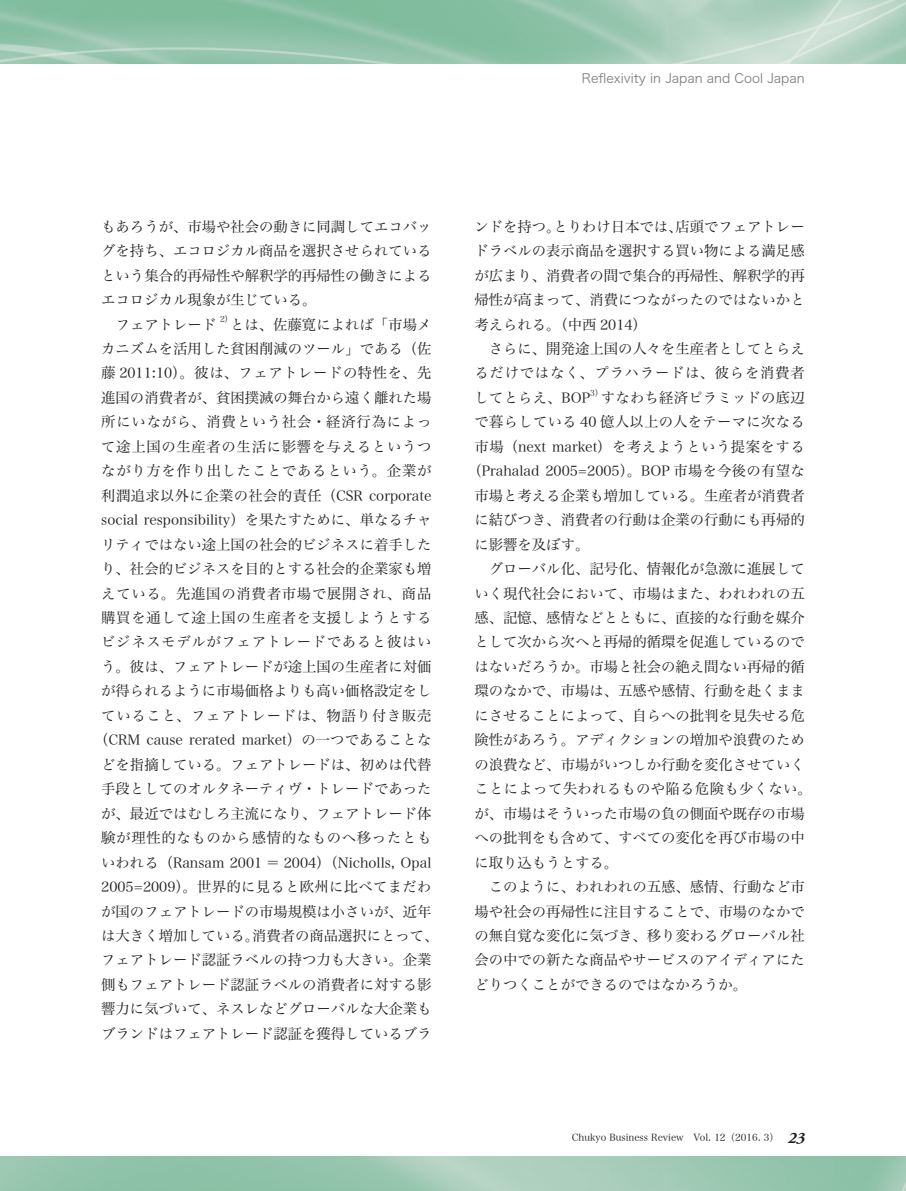
<style>
.page{position:relative;width:906px;height:1191px;background:#fff}
.page>*{position:absolute;margin:0;border:0;box-sizing:border-box;transform-origin:0 0}
.t1{font:14.4px/24.5px "Hira Min Pro W3 90 msp RKSJ H";color:#231f20}
.t2{font:13.8px "Hira Min Pro W3 90 msp RKSJ H";color:#231f20}
.t3{font:12.75px "Hira Kaku Pro W3 90 msp RKSJ H";color:#808285}
.t4{font:9.6px "Hira Min Pro W3 90 msp RKSJ H";color:#231f20}
.t5{font:8.1px "Hira Min Pro W3 90 msp RKSJ H";color:#231f20}
.s1{font-size:8.4px}
.s2{font-size:13.8px}
.s3{font-size:14.4px}
.s4{font-family:"Adobe Garamond Pro";font-weight:700;font-style:italic;font-size:15.9px}
</style>
<div class="page">
<p class="t3" style="left:582px;top:74px;width:224px">Reflexivity in Japan and Cool Japan</p>
<p class="t1" style="left:101px;top:216px;width:332px">もあろうが、市場や社会の動きに同調してエコバッグを持ち、エコロジカル商品を選択させられているという集合的再帰性や解釈学的再帰性の働きによるエコロジカル現象が生じている。<br>　フェアトレード</p>
<p class="t5" style="left:220px;top:316px;width:14px">2<span class="s1">）</span></p>
<p class="t1" style="left:101px;top:314px;width:332px;text-align:justify;text-indent:129px">とは、佐藤寛によれば「市場メカニズムを活用した貧困削減のツール」である（佐藤 <span class="s2">2011:10</span>）。彼は、フェアトレードの特性を、先進国の消費者が、貧困撲滅の舞台から遠く離れた場所にいながら、消費という社会･経済行為によって途上国の生産者の生活に影響を与えるというつながり方を作り出したことであるという。企業が利潤追求以外に企業の社会的責任（<span class="s2">CSR corporate</span></p>
<p class="t2" style="left:101px;top:515px;width:332px">social responsibility<span class="s3">）を果たすために、単なるチャ</span></p>
<p class="t1" style="left:101px;top:534px;width:332px;text-align:justify">リティではない途上国の社会的ビジネスに着手したり、社会的ビジネスを目的とする社会的企業家も増えている。先進国の消費者市場で展開され、商品購買を通して途上国の生産者を支援しようとするビジネスモデルがフェアトレードであると彼はいう。彼は、フェアトレードが途上国の生産者に対価が得られるように市場価格よりも高い価格設定をしていること、フェアトレードは、物語り付き販売</p>
<p class="t2" style="left:94px;top:735px;width:339px"><span class="s3">（</span>CRM cause rerated market<span class="s3">）の一つであることな</span></p>
<p class="t1" style="left:101px;top:754px;width:332px;text-align:justify">どを指摘している。フェアトレードは、初めは代替手段としてのオルタネーティヴ・トレードであったが、最近ではむしろ主流になり、フェアトレード体験が理性的なものから感情的なものへ移ったとも</p>
<p class="t2" style="left:101px;top:857px;width:332px"><span class="s3">いわれる（</span>Ransam 2001 <span class="s3">＝</span> 2004<span class="s3">）（</span>Nicholls, Opal</p>
<p class="t1" style="left:101px;top:876px;width:339px"><span class="s2">2005=2009</span>）。世界的に見ると欧州に比べてまだわが国のフェアトレードの市場規模は小さいが、近年は大きく増加している。消費者の商品選択にとって、フェアトレード認証ラベルの持つ力も大きい。企業側もフェアトレード認証ラベルの消費者に対する影響力に気づいて、ネスレなどグローバルな大企業もブランドはフェアトレード認証を獲得しているブラ</p>
<p class="t1" style="left:474px;top:216px;width:332px">ンドを持つ。とりわけ日本では、店頭でフェアトレードラベルの表示商品を選択する買い物による満足感が広まり、消費者の間で集合的再帰性、解釈学的再帰性が高まって、消費につながったのではないかと考えられる。（中西 <span class="s2">2014</span>）<br>　さらに、開発途上国の人々を生産者としてとらえるだけではなく、プラハラードは、彼らを消費者してとらえ、<span class="s2">BOP</span></p>
<p class="t5" style="left:590px;top:390px;width:14px">3<span class="s1">）</span></p>
<p class="t1" style="left:474px;top:387px;width:332px;text-align:justify;text-indent:126px">すなわち経済ピラミッドの底辺で暮らしている <span class="s2">40</span> 億人以上の人をテーマに次なる市場（<span class="s2">next market</span>）を考えようという提案をする</p>
<p class="t2" style="left:467px;top:466px;width:339px"><span class="s3">（</span>Prahalad 2005=2005<span class="s3">）。</span>BOP <span class="s3">市場を今後の有望な</span></p>
<p class="t1" style="left:474px;top:485px;width:339px">市場と考える企業も増加している。生産者が消費者に結びつき、消費者の行動は企業の行動にも再帰的に影響を及ぼす。<br>　グローバル化、記号化、情報化が急激に進展していく現代社会において、市場はまた、われわれの五感、記憶、感情などとともに、直接的な行動を媒介として次から次へと再帰的循環を促進しているのではないだろうか。市場と社会の絶え間ない再帰的循環のなかで、市場は、五感や感情、行動を赴くままにさせることによって、自らへの批判を見失せる危険性があろう。アディクションの増加や浪費のための浪費など、市場がいつしか行動を変化させていくことによって失われるものや陥る危険も少くない。が、市場はそういった市場の負の側面や既存の市場への批判をも含めて、すべての変化を再び市場の中に取り込もうとする。<br>　このように、われわれの五感、感情、行動など市場や社会の再帰性に注目することで、市場のなかでの無自覚な変化に気づき、移り変わるグローバル社会の中での新たな商品やサービスのアイディアにたどりつくことができるのではなかろうか。</p>
<p class="t4" style="left:572px;top:1134px;width:234px">Chukyo Business Review　Vol. 12（2016. 3） <span class="s4">23</span></p>
</div>
